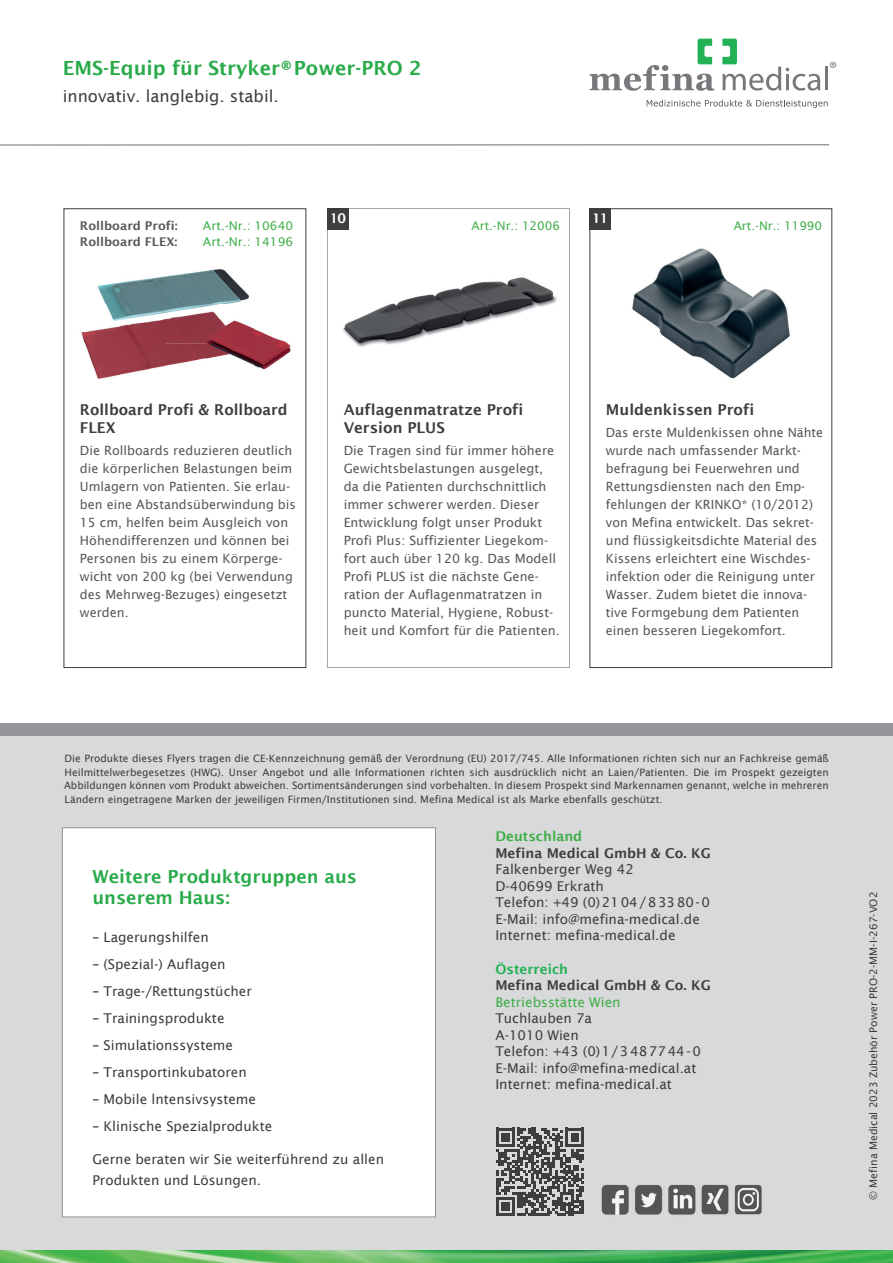
<style>
.page{position:relative;width:893px;height:1263px;background:#fff}
.page>*{position:absolute;margin:0;border:0;box-sizing:border-box;transform-origin:0 0}
.t1{font:600 19.5px "Lucida Sans";color:#29ab4a}
.t2{font:600 18px/21px "Lucida Sans";color:#29ab4a}
.t3{font:16.5px "Lucida Sans";color:#3e3e3f}
.t4{font:600 15px/18px "Lucida Sans";color:#3e3e3f}
.t5{font:13.5px/16.5px "Lucida Sans";color:#3e3e3f}
.t6{font:600 13.5px "Lucida Sans";color:#3e3e3f}
.t7{font:13.5px "Lucida Sans";color:#40ae49}
.t8{font:600 13.5px "Lucida Sans";color:#40ae49}
.t9{font:600 13.5px "Lucida Sans";color:#22b255}
.t10{font:600 13.5px "Lucida Sans";color:#fff}
.t11{font:12.75px/18px "Lucida Sans";color:#57585a}
.t12{font:12px "Lucida Sans";color:#40ae49}
.t13{font:600 12px "Lucida Sans";color:#57585a}
.t14{font:10.5px "Lucida Sans";color:#3e3e3f}
.t15{font:10.2px/13.5px "Lucida Sans";color:#3e3e3f;text-align:justify}
.s1{color:#231f20}
</style>
<div class="page">
<svg style="left:0;top:38px;width:837px;height:631px"></svg>
<div style="left:0;top:725px;width:893px;height:538px;background:#d8d9da"></div>
<img style="left:0;top:1251px;width:893px;height:12px">
<div style="left:0;top:723px;width:893px;height:13px;background:#939598"></div>
<div style="left:62px;top:827px;width:374px;height:390px;background:#fff;border:1px solid #939598"></div>
<hr style="left:0;top:145px;width:829px;height:1px;background:#6c6d70">
<svg style="left:647px;top:100px;width:181px;height:8px"></svg>
<hr style="left:825px;top:67px;width:3px;height:23px;background:#76787b">
<svg style="left:830px;top:62px;width:6px;height:6px"></svg>
<svg style="left:722px;top:39px;width:98px;height:52px"></svg>
<svg style="left:589px;top:39px;width:125px;height:52px"></svg>
<img style="left:601px;top:1184px;width:161px;height:31px">
<svg style="left:496px;top:1128px;width:88px;height:88px"></svg>
<div style="left:64px;top:208px;width:242px;height:460px;border:1px solid #3e3e3f"></div>
<img style="left:599px;top:217px;width:225px;height:191px">
<img style="left:333px;top:240px;width:236px;height:133px">
<img style="left:76px;top:265px;width:178px;height:39px">
<img style="left:76px;top:304px;width:133px;height:79px">
<img style="left:209px;top:304px;width:45px;height:15px">
<img style="left:209px;top:369px;width:45px;height:14px">
<img style="left:207px;top:319px;width:87px;height:50px">
<div style="left:590px;top:208px;width:21px;height:22px;background:#3e3e3f"></div>
<div style="left:327px;top:208px;width:22px;height:22px;background:#3e3e3f"></div>
<h1 class="t1" style="left:63px;top:57px;width:360px">EMS-Equip für Stryker® Power-PRO 2</h1>
<p class="t3" style="left:63px;top:87px;width:218px">innovativ. langlebig. stabil.</p>
<p class="t13" style="left:80px;top:219px;width:99px">Rollboard Profi:</p>
<p class="t12" style="left:203px;top:219px;width:92px">Art.-Nr.: 10640</p>
<p class="t13" style="left:80px;top:235px;width:99px">Rollboard FLEX:</p>
<p class="t12" style="left:203px;top:235px;width:92px">Art.-Nr.: 14196</p>
<p class="t10" style="left:330px;top:211px;width:18px">10</p>
<p class="t10" style="left:592px;top:211px;width:18px">11</p>
<p class="t12" style="left:471px;top:219px;width:90px">Art.-Nr.: 12006</p>
<p class="t12" style="left:734px;top:219px;width:90px">Art.-Nr.: 11990</p>
<p class="t4" style="left:80px;top:400px;width:209px">Rollboard Profi &amp; Rollboard<br>FLEX</p>
<p class="t11" style="left:80px;top:442px;width:218px">Die Rollboards reduzieren deutlich die körperlichen Belastungen beim<br>Umlagern von Patienten. Sie erlau&shy;ben eine Abstandsüberwindung bis<br>15 cm, helfen beim Ausgleich von<br>Höhendifferenzen und können bei<br>Personen bis zu einem Körperge&shy;wicht von 200 kg (bei Verwendung des Mehrweg-Bezuges) eingesetzt werden.</p>
<p class="t4" style="left:344px;top:400px;width:181px">Auflagenmatratze Profi<br>Version PLUS</p>
<p class="t11" style="left:344px;top:442px;width:218px">Die Tragen sind für immer höhere Gewichtsbelastungen ausgelegt, da die Patienten durchschnittlich immer schwerer werden. Dieser Entwicklung folgt unser Produkt Profi Plus: Suffizienter Liegekom&shy;fort auch über 120 kg. Das Modell Profi PLUS ist die nächste Gene&shy;ration der Auflagenmatratzen in puncto Material, Hygiene, Robust&shy;heit und Komfort für die Patienten.</p>
<p class="t4" style="left:606px;top:400px;width:150px">Muldenkissen Profi</p>
<p class="t11" style="left:606px;top:424px;width:219px">Das erste Muldenkissen ohne Nähte wurde nach umfassender Markt&shy;befragung bei Feuerwehren und Rettungsdiensten nach den Emp&shy;fehlungen der KRINKO* (10/2012) von Mefina entwickelt. Das sekret&shy;und flüssigkeitsdichte Material des Kissens erleichtert eine Wischdes&shy;infektion oder die Reinigung unter Wasser. Zudem bietet die innova&shy;tive Formgebung dem Patienten einen besseren Liegekomfort.</p>
<p class="t15" style="left:64px;top:752px;width:766px">Die Produkte dieses Flyers tragen die CE-Kennzeichnung gemäß der Verordnung (EU) 2017/745. Alle Informationen richten sich nur an Fachkreise gemäß Heilmittelwerbegesetzes (HWG). Unser Angebot und alle Informationen richten sich ausdrücklich nicht an Laien/Patienten. Die im Prospekt gezeigten Abbildungen können vom Produkt abweichen. Sortimentsänderungen sind vorbehalten. In diesem Prospekt sind Markennamen genannt, welche in mehreren Ländern eingetragene Marken der jeweiligen Firmen/Institutionen sind. Mefina Medical ist als Marke ebenfalls geschützt.</p>
<p class="t8" style="left:495px;top:828px;width:88px">Deutschland</p>
<p class="t6" style="left:495px;top:845px;width:217px">Mefina Medical GmbH &amp; Co. KG</p>
<p class="t5" style="left:495px;top:861px;width:216px">Falkenberger Weg 42<br>D-40699 Erkrath<br>Telefon: +49 (0) 21 04 / 8 33 80 - 0<br>E-Mail: info@mefina-medical.de<br>Internet: mefina-medical.de</p>
<p class="t9" style="left:495px;top:961px;width:74px">Österreich</p>
<p class="t6" style="left:495px;top:977px;width:217px">Mefina Medical GmbH &amp; Co. KG</p>
<p class="t7" style="left:495px;top:994px;width:127px">Betriebsstätte Wien</p>
<p class="t5" style="left:495px;top:1010px;width:207px">Tuchlauben 7a<br>A-1010 Wien<br>Telefon: +43 (0) 1 / 3 48 77 44 - 0<br>E-Mail: info@mefina-medical.at<br>Internet: mefina-medical.at</p>
<h2 class="t2" style="left:92px;top:866px;width:266px">Weitere Produktgruppen aus unserem Haus:</h2>
<p class="t5" style="left:92px;top:928px;width:118px"><span class="s1">–</span> Lagerungshilfen</p>
<p class="t5" style="left:92px;top:955px;width:135px"><span class="s1">–</span> (Spezial-) Auflagen</p>
<p class="t5" style="left:92px;top:982px;width:161px"><span class="s1">–</span> Trage-/Rettungstücher</p>
<p class="t5" style="left:92px;top:1009px;width:134px"><span class="s1">–</span> Trainingsprodukte</p>
<p class="t5" style="left:92px;top:1036px;width:142px"><span class="s1">–</span> Simulationssysteme</p>
<p class="t5" style="left:92px;top:1063px;width:156px"><span class="s1">–</span> Transportinkubatoren</p>
<p class="t5" style="left:92px;top:1090px;width:165px"><span class="s1">–</span> Mobile lntensivsysteme</p>
<p class="t5" style="left:92px;top:1117px;width:181px"><span class="s1">–</span> Klinische Spezialprodukte</p>
<p class="t5" style="left:92px;top:1149px;width:293px;line-height:21px">Gerne beraten wir Sie weiterführend zu allen<br>Produkten und Lösungen.</p>
<p class="t14" style="left:867px;top:1200px;width:310px;rotate:-90deg">© Mefina Medical 2023 Zubehör Power PRO-2-MM-I-267-VO2</p>
</div>
